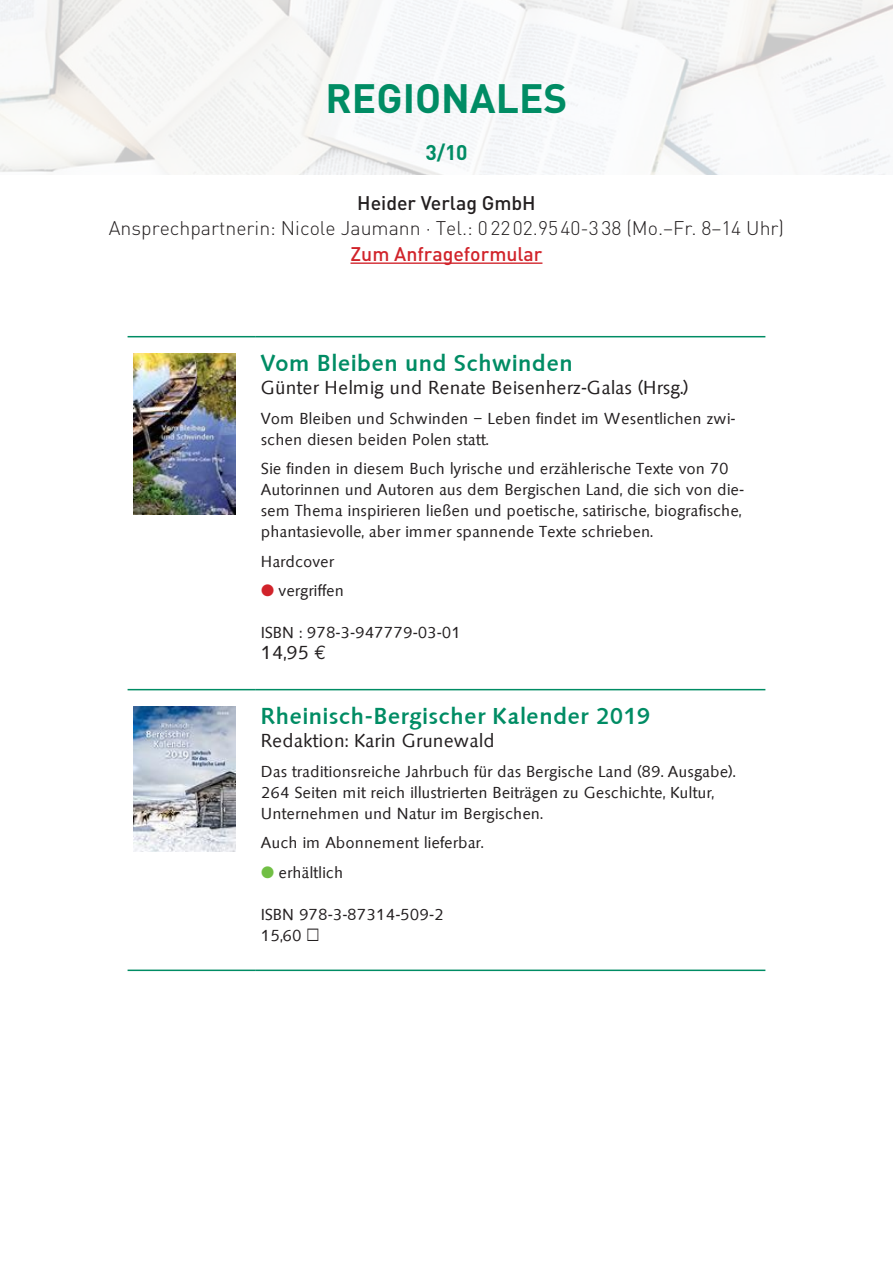
<style>
.page{position:relative;width:893px;height:1263px;background:#fff}
.page>*{position:absolute;margin:0;border:0;box-sizing:border-box;transform-origin:0 0}
.t1{font:700 40.5px "FF Din Heider";color:#008c64}
.t2{font:500 24px "Saxony";letter-spacing:.005em;color:#008c64}
.t3{font:700 21px "FF Din Heider";color:#008c64}
.t4{font:19.5px "Saxony";color:#231f20}
.t5{font:300 19.5px "FF Din Heider";color:#231f20}
.t6{font:19.5px "FF Din Heider";color:#d1232a}
.t7{font:19.5px "FF Din Heider";color:#231f20}
.t8{font:16.5px/21px "Saxony";color:#231f20}
.s1{color:#d1232a}
.s2{font-family:"Euro Mono"}
.s3{color:#71bf44}
</style>
<div class="page">
<div style="left:0;top:0;width:893px;height:203px;background:#f8f8f8"></div>
<hr style="left:350px;top:262px;width:192px;height:2px;background:#d1232a">
<hr style="left:128px;top:336px;width:127px;height:1px;background:#008c64">
<hr style="left:255px;top:336px;width:510px;height:1px;background:#008c64">
<hr style="left:128px;top:689px;width:127px;height:1px;background:#008c64">
<hr style="left:255px;top:689px;width:510px;height:1px;background:#008c64">
<hr style="left:128px;top:969px;width:127px;height:2px;background:#008c64">
<hr style="left:255px;top:969px;width:510px;height:2px;background:#008c64">
<img style="left:134px;top:354px;width:102px;height:161px">
<img style="left:134px;top:707px;width:102px;height:145px">
<h1 class="t1" style="left:325px;top:72px;width:244px">REGIONALES</h1>
<p class="t3" style="left:425px;top:138px;width:44px">3/10</p>
<p class="t7" style="left:357px;top:190px;width:180px">Heider Verlag GmbH</p>
<p class="t5" style="left:109px;top:216px;width:677px">Ansprechpartnerin: Nicole Jaumann · Tel.: 02202.9540-338 (Mo.–Fr. 8–14 Uhr)</p>
<p class="t6" style="left:350px;top:241px;width:193px">Zum Anfrageformular</p>
<h2 class="t2" style="left:261px;top:349px;width:314px">Vom Bleiben und Schwinden</h2>
<p class="t4" style="left:261px;top:377px;width:429px">Günter Helmig und Renate Beisenherz-Galas (Hrsg.)</p>
<p class="t8" style="left:261px;top:408px;width:476px">Vom Bleiben und Schwinden – Leben findet im Wesentlichen zwi&shy;schen diesen beiden Polen statt.</p>
<p class="t8" style="left:261px;top:458px;width:485px">Sie finden in diesem Buch lyrische und erzählerische Texte von 70<br>Autorinnen und Autoren aus dem Bergischen Land, die sich von die&shy;sem Thema inspirieren ließen und poetische, satirische, biografische, phantasievolle, aber immer spannende Texte schrieben.</p>
<p class="t8" style="left:261px;top:551px;width:75px">Hardcover</p>
<p class="t8" style="left:261px;top:580px;width:85px"><span class="s1">●</span> vergriffen</p>
<p class="t8" style="left:261px;top:622px;width:202px">ISBN : 978-3-947779-03-01</p>
<p class="t4" style="left:261px;top:642px;width:67px">14,95 <span class="s2">€</span></p>
<h2 class="t2" style="left:261px;top:702px;width:391px">Rheinisch-Bergischer Kalender 2019</h2>
<p class="t4" style="left:261px;top:730px;width:235px">Redaktion: Karin Grunewald</p>
<p class="t8" style="left:261px;top:761px;width:476px">Das traditionsreiche Jahrbuch für das Bergische Land (89. Ausgabe).<br>264 Seiten mit reich illustrierten Beiträgen zu Geschichte, Kultur,<br>Unternehmen und Natur im Bergischen.</p>
<p class="t8" style="left:261px;top:832px;width:224px">Auch im Abonnement lieferbar.</p>
<p class="t8" style="left:261px;top:862px;width:84px"><span class="s3">●</span> erhältlich</p>
<p class="t8" style="left:261px;top:904px;width:184px">ISBN 978-3-87314-509-2<br>15,60 €</p>
</div>
